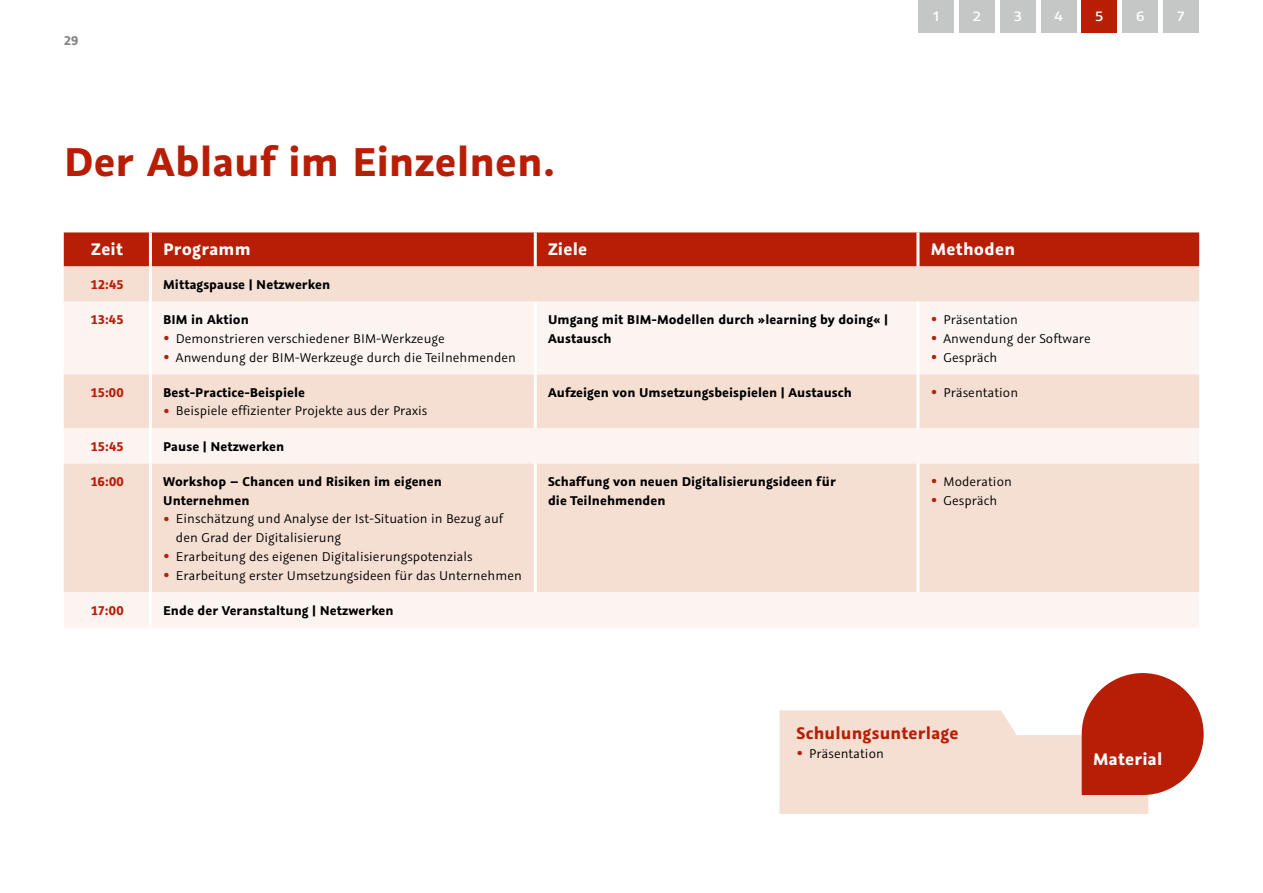
<style>
.page{position:relative;width:1263px;height:893px;background:#fff}
.page>*{position:absolute;margin:0;border:0;box-sizing:border-box;transform-origin:0 0}
.t1{font:700 45px "Graublau Sans";letter-spacing:.005em;color:#b81e06}
.t2{font:19.35px "Graublau Sans";color:#fff}
.t3{font:700 18.75px "Graublau Sans";letter-spacing:.015em;color:#fff}
.t4{font:700 18.75px "Graublau Sans";letter-spacing:.01em;color:#b81e06}
.t5{font:14.25px/18.8px "Graublau Sans";letter-spacing:.005em;color:#000}
.t6{font:700 14.25px/18.8px "Graublau Sans";letter-spacing:.005em;color:#000}
.t7{font:700 14.25px "Graublau Sans";letter-spacing:.01em;color:#b81e06}
.t8{font:700 14.25px "Graublau Sans";color:#878786}
.s1{font-weight:800;color:#b81e06}
</style>
<div class="page">
<div style="left:1163px;top:0;width:35px;height:32px;background:#c5c6c6"></div>
<div style="left:1041px;top:0;width:35px;height:32px;background:#c5c6c6"></div>
<div style="left:919px;top:0;width:35px;height:32px;background:#c5c6c6"></div>
<div style="left:1082px;top:0;width:35px;height:32px;background:#b81e06"></div>
<div style="left:959px;top:0;width:36px;height:32px;background:#c5c6c6"></div>
<div style="left:1122px;top:0;width:36px;height:32px;background:#c5c6c6"></div>
<div style="left:1000px;top:0;width:35px;height:32px;background:#c5c6c6"></div>
<div style="left:64px;top:232px;width:1135px;height:34px;background:#b81e06"></div>
<div style="left:64px;top:266px;width:1135px;height:36px;background:#f5ded2"></div>
<svg style="left:64px;top:302px;width:1135px;height:325px;fill:#f5ded2"></svg>
<hr style="left:149px;top:232px;width:3px;height:34px;background:#fff">
<hr style="left:534px;top:232px;width:3px;height:34px;background:#fff">
<hr style="left:149px;top:266px;width:3px;height:36px;background:#fff">
<hr style="left:149px;top:302px;width:3px;height:72px;background:#fff">
<hr style="left:534px;top:302px;width:3px;height:72px;background:#fff">
<hr style="left:149px;top:374px;width:3px;height:54px;background:#fff">
<hr style="left:534px;top:374px;width:3px;height:54px;background:#fff">
<hr style="left:149px;top:428px;width:3px;height:35px;background:#fff">
<hr style="left:149px;top:463px;width:3px;height:129px;background:#fff">
<hr style="left:534px;top:463px;width:3px;height:129px;background:#fff">
<hr style="left:149px;top:592px;width:3px;height:35px;background:#fff">
<hr style="left:916px;top:232px;width:3px;height:34px;background:#fff">
<hr style="left:916px;top:302px;width:3px;height:72px;background:#fff">
<hr style="left:916px;top:374px;width:3px;height:54px;background:#fff">
<hr style="left:916px;top:463px;width:3px;height:129px;background:#fff">
<svg style="left:779px;top:673px;width:425px;height:141px"></svg>
<p class="t8" style="left:64px;top:31px;width:16px">29</p>
<h1 class="t1" style="left:64px;top:133px;width:493px">Der Ablauf im Einzelnen.</h1>
<h2 class="t2" style="left:933px;top:3px;width:8px">1</h2>
<h2 class="t2" style="left:972px;top:3px;width:11px">2</h2>
<h2 class="t2" style="left:1014px;top:3px;width:10px">3</h2>
<h2 class="t2" style="left:1054px;top:3px;width:10px">4</h2>
<h2 class="t2" style="left:1095px;top:3px;width:10px">5</h2>
<h2 class="t2" style="left:1136px;top:3px;width:11px">6</h2>
<h2 class="t2" style="left:1177px;top:3px;width:9px">7</h2>
<h3 class="t3" style="left:91px;top:236px;width:33px">Zeit</h3>
<h3 class="t3" style="left:163px;top:236px;width:89px">Programm</h3>
<h3 class="t3" style="left:548px;top:236px;width:41px">Ziele</h3>
<h3 class="t3" style="left:931px;top:236px;width:86px">Methoden</h3>
<p class="t7" style="left:90px;top:275px;width:35px">12:45</p>
<p class="t6" style="left:163px;top:275px;width:168px">Mittagspause | Netzwerken</p>
<p class="t7" style="left:91px;top:310px;width:35px">13:45</p>
<p class="t6" style="left:163px;top:310px;width:87px">BIM in Aktion</p>
<p class="t5" style="left:163px;top:329px;width:283px"><span class="s1">•</span> Demonstrieren verschiedener BIM-Werkzeuge</p>
<p class="t5" style="left:163px;top:348px;width:354px"><span class="s1">•</span> Anwendung der BIM-Werkzeuge durch die Teilnehmenden</p>
<p class="t6" style="left:548px;top:310px;width:342px">Umgang mit BIM-Modellen durch »learning by doing« |<br>Austausch</p>
<p class="t5" style="left:931px;top:310px;width:89px"><span class="s1">•</span> Präsentation</p>
<p class="t5" style="left:931px;top:329px;width:161px"><span class="s1">•</span> Anwendung der Software</p>
<p class="t5" style="left:931px;top:348px;width:68px"><span class="s1">•</span> Gespräch</p>
<p class="t7" style="left:90px;top:383px;width:35px">15:00</p>
<p class="t6" style="left:163px;top:383px;width:143px">Best-Practice-Beispiele</p>
<p class="t5" style="left:163px;top:402px;width:266px"><span class="s1">•</span> Beispiele effizienter Projekte aus der Praxis</p>
<p class="t7" style="left:91px;top:437px;width:35px">15:45</p>
<p class="t6" style="left:163px;top:437px;width:123px">Pause | Netzwerken</p>
<p class="t7" style="left:90px;top:472px;width:35px">16:00</p>
<p class="t6" style="left:163px;top:472px;width:280px">Workshop – Chancen und Risiken im eigenen<br>Unternehmen</p>
<p class="t5" style="left:176px;top:509px;width:329px;text-indent:-13px"><span class="s1">•</span> Einschätzung und Analyse der Ist-Situation in Bezug auf den Grad der Digitalisierung</p>
<p class="t5" style="left:163px;top:547px;width:311px"><span class="s1">•</span> Erarbeitung des eigenen Digitalisierungspotenzials</p>
<p class="t5" style="left:163px;top:566px;width:360px"><span class="s1">•</span> Erarbeitung erster Umsetzungsideen für das Unternehmen</p>
<p class="t7" style="left:91px;top:601px;width:34px">17:00</p>
<p class="t6" style="left:163px;top:601px;width:232px">Ende der Veranstaltung | Netzwerken</p>
<p class="t6" style="left:548px;top:383px;width:305px">Aufzeigen von Umsetzungsbeispielen | Austausch</p>
<p class="t5" style="left:931px;top:383px;width:89px"><span class="s1">•</span> Präsentation</p>
<p class="t6" style="left:548px;top:472px;width:289px">Schaffung von neuen Digitalisierungsideen für die Teilnehmenden</p>
<p class="t5" style="left:931px;top:472px;width:83px"><span class="s1">•</span> Moderation</p>
<p class="t5" style="left:931px;top:491px;width:68px"><span class="s1">•</span> Gespräch</p>
<h3 class="t4" style="left:796px;top:721px;width:164px">Schulungsunterlage</h3>
<p class="t5" style="left:796px;top:744px;width:89px"><span class="s1">•</span> Präsentation</p>
<h3 class="t3" style="left:1093px;top:747px;width:71px">Material</h3>
</div>
